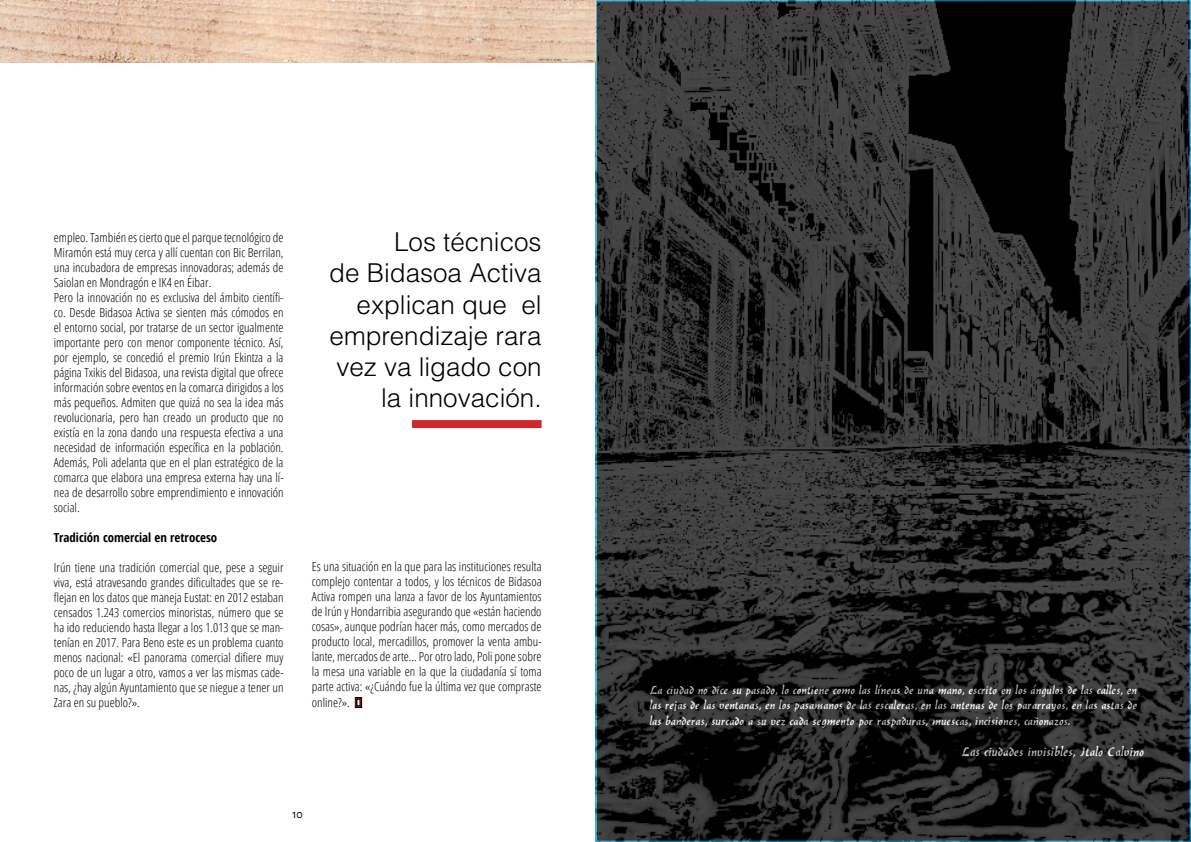
<style>
.page{position:relative;width:1191px;height:842px;background:#fff}
.page>*{position:absolute;margin:0;border:0;box-sizing:border-box;transform-origin:0 0}
.t1{font:300 26px/31.2px "Helvetica LT Std";color:#000;text-align:right}
.t2{font:14px "Balthazar";color:#fff}
.t3{font:13px/15.6px "Balthazar";color:#fff;text-align:justify}
.t4{font:300 12.5px/15px "Open Sans Condensed";color:#000;text-align:justify}
.t5{font:700 12.5px "Open Sans Condensed";color:#000}
.t6{font:12px "Alegreya Sans";color:#000}
.s1{color:#cd171a}
</style>
<div class="page">
<svg style="left:354px;top:697px;width:9px;height:11px"></svg>
<img style="left:0;top:0;width:595px;height:62px">
<div style="left:412px;top:420px;width:129px;height:8px;background:#d0272a"></div>
<img style="left:595px;top:0;width:596px;height:842px">
<p class="t4" style="left:54px;top:230px;width:231px;text-align:left">empleo. También es cierto que el parque tecnológico de Miramón está muy cerca y allí cuentan con Bic Berrilan, una incubadora de empresas innovadoras; además de Saiolan en Mondragón e IK4 en Éibar.<br>Pero la innovación no es exclusiva del ámbito científi&shy;co. Desde Bidasoa Activa se sienten más cómodos en el entorno social, por tratarse de un sector igualmente importante pero con menor componente técnico. Así, por ejemplo, se concedió el premio Irún Ekintza a la página Txikis del Bidasoa, una revista digital que ofrece información sobre eventos en la comarca dirigidos a los más pequeños. Admiten que quizá no sea la idea más revolucionaria, pero han creado un producto que no existía en la zona dando una respuesta efectiva a una necesidad de información específica en la población.<br>Además, Poli adelanta que en el plan estratégico de la comarca que elabora una empresa externa hay una lí&shy;nea de desarrollo sobre emprendimiento e innovación social.</p>
<p class="t5" style="left:54px;top:529px;width:165px">Tradición comercial en retroceso</p>
<p class="t4" style="left:54px;top:560px;width:231px">Irún tiene una tradición comercial que, pese a seguir viva, está atravesando grandes dificultades que se re&shy;flejan en los datos que maneja Eustat: en 2012 estaban censados 1.243 comercios minoristas, número que se ha ido reduciendo hasta llegar a los 1.013 que se man&shy;tenían en 2017. Para Beno este es un problema cuanto menos nacional: «El panorama comercial difiere muy poco de un lugar a otro, vamos a ver las mismas cade&shy;nas, ¿hay algún Ayuntamiento que se niegue a tener un Zara en su pueblo?».</p>
<h1 class="t1" style="left:329px;top:226px;width:214px">Los técnicos<br>de Bidasoa Activa explican que el emprendizaje rara vez va ligado con la innovación.</h1>
<p class="t4" style="left:312px;top:558px;width:231px">Es una situación en la que para las instituciones resulta complejo contentar a todos, y los técnicos de Bidasoa Activa rompen una lanza a favor de los Ayuntamientos de Irún y Hondarribia asegurando que «están haciendo cosas», aunque podrían hacer más, como mercados de producto local, mercadillos, promover la venta ambu&shy;lante, mercados de arte… Por otro lado, Poli pone sobre la mesa una variable en la que la ciudadanía sí toma parte activa: «¿Cuándo fue la última vez que compraste</p>
<p class="t4" style="left:312px;top:694px;width:52px">online?». <span class="s1">▀</span></p>
<p class="t6" style="left:292px;top:806px;width:12px">10</p>
<p class="t3" style="left:649px;top:681px;width:489px">La ciudad no dice su pasado, lo contiene como las líneas de una mano, escrito en los ángulos de las calles, en las rejas de las ventanas, en los pasamanos de las escaleras, en las antenas de los pararrayos, en las astas de las banderas, surcado a su vez cada segmento por raspaduras, muescas, incisiones, cañonazos.</p>
<p class="t2" style="left:961px;top:742px;width:184px">Las ciudades invisibles, Italo Calvino</p>
</div>
